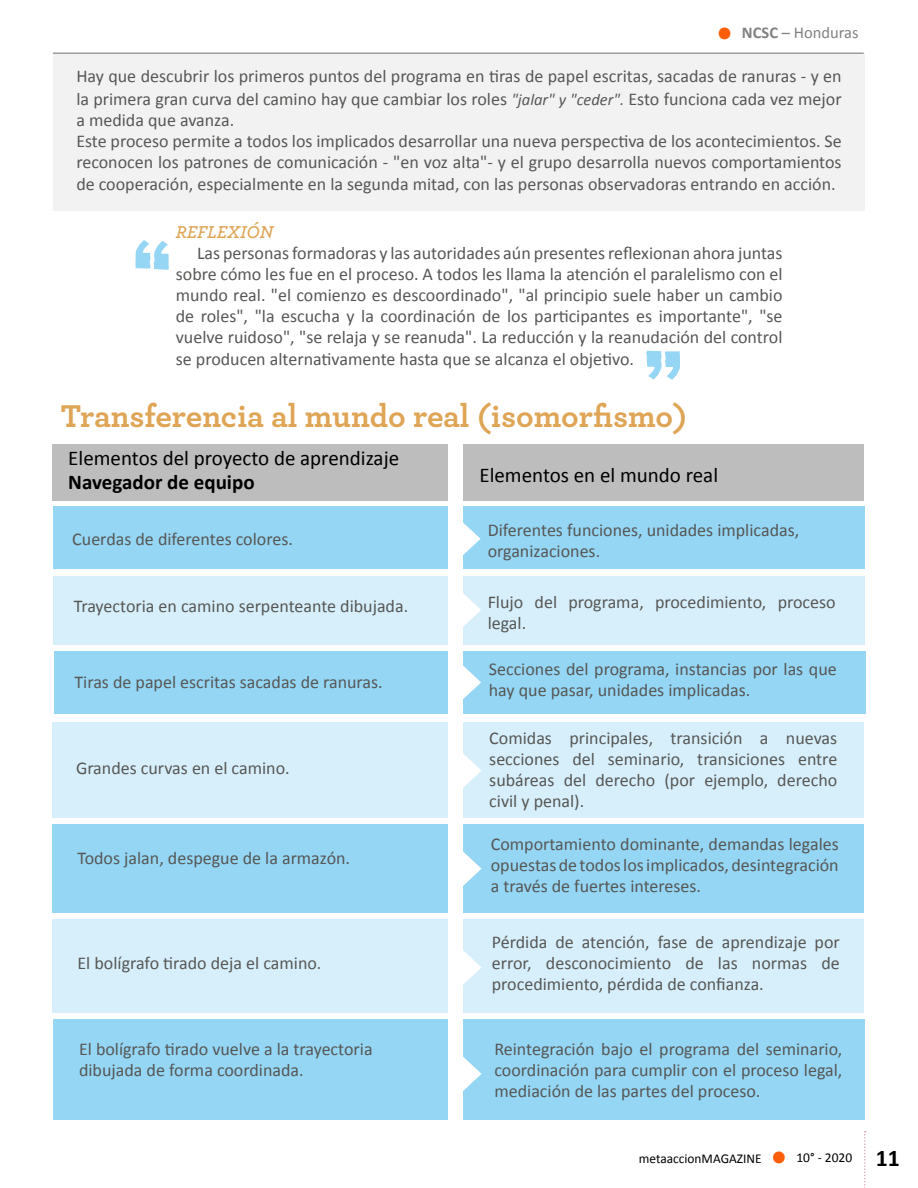
<style>
.page{position:relative;width:918px;height:1188px;background:#fff}
.page>*{position:absolute;margin:0;border:0;box-sizing:border-box;transform-origin:0 0}
.t1{font:700 33px "Archer";letter-spacing:-.005em;color:#dfa556}
.t2{font:21px "Calibri";color:#000}
.t3{font:700 21px "Calibri";color:#000}
.t4{font:18px/21px "Calibri";color:#575756}
.t5{font:italic 600 18px "Archer";color:#dfa556}
.t6{font:16.5px "Calibri";color:#828181}
.t7{font:13.5px "Calibri";color:#000}
.s1{font-weight:700;font-size:33px;color:#fb5e0b}
.s2{font-weight:700}
.s3{font-style:italic;font-size:16.5px}
.s4{font-weight:700;font-size:24px}
</style>
<div class="page">
<svg style="left:864px;top:1131px;width:2px;height:57px"></svg>
<div style="left:53px;top:53px;width:811px;height:158px;background:#f2f2f2"></div>
<div style="left:53px;top:577px;width:812px;height:68px;background:#d7effa"></div>
<div style="left:53px;top:1020px;width:811px;height:100px;background:#94d6f3"></div>
<div style="left:52px;top:919px;width:812px;height:94px;background:#d7effa"></div>
<div style="left:52px;top:824px;width:812px;height:89px;background:#94d6f3"></div>
<div style="left:52px;top:722px;width:812px;height:95px;background:#d7effa"></div>
<div style="left:54px;top:651px;width:812px;height:63px;background:#94d6f3"></div>
<div style="left:53px;top:507px;width:812px;height:62px;background:#94d6f3"></div>
<hr style="left:53px;top:52px;width:811px;height:2px;background:#9d9d9c">
<svg style="left:135px;top:240px;width:34px;height:30px"></svg>
<svg style="left:646px;top:350px;width:34px;height:30px"></svg>
<div style="left:52px;top:444px;width:812px;height:57px;background:#bebdbd"></div>
<div style="left:449px;top:443px;width:14px;height:690px;background:#fff"></div>
<svg style="left:448px;top:509px;width:33px;height:60px"></svg>
<svg style="left:463px;top:593px;width:18px;height:34px"></svg>
<svg style="left:463px;top:665px;width:18px;height:34px"></svg>
<svg style="left:463px;top:754px;width:19px;height:34px"></svg>
<svg style="left:463px;top:851px;width:19px;height:35px"></svg>
<svg style="left:463px;top:950px;width:19px;height:35px"></svg>
<svg style="left:463px;top:1057px;width:19px;height:34px"></svg>
<p class="t6" style="left:716px;top:23px;width:144px"><span class="s1">•</span> <span class="s2">NCSC</span> – Honduras</p>
<p class="t4" style="left:76px;top:65px;width:767px;line-height:21.5px">Hay que descubrir los primeros puntos del programa en tiras de papel escritas, sacadas de ranuras - y en la primera gran curva del camino hay que cambiar los roles <span class="s3">"jalar" y "ceder".</span> Esto funciona cada vez mejor a medida que avanza.<br>Este proceso permite a todos los implicados desarrollar una nueva perspectiva de los acontecimientos. Se reconocen los patrones de comunicación - "en voz alta"- y el grupo desarrolla nuevos comportamientos de cooperación, especialmente en la segunda mitad, con las personas observadoras entrando en acción.</p>
<p class="t5" style="left:176px;top:218px;width:99px">REFLEXIÓN</p>
<p class="t4" style="left:176px;top:242px;width:608px;text-align:justify;text-indent:21px">Las personas formadoras y las autoridades aún presentes reflexionan ahora juntas sobre cómo les fue en el proceso. A todos les llama la atención el paralelismo con el mundo real. "el comienzo es descoordinado", "al principio suele haber un cambio de roles", "la escucha y la coordinación de los participantes es importante", "se vuelve ruidoso", "se relaja y se reanuda". La reducción y la reanudación del control se producen alternativamente hasta que se alcanza el objetivo.</p>
<h1 class="t1" style="left:61px;top:390px;width:628px">Transferencia al mundo real (isomorfismo)</h1>
<p class="t2" style="left:68px;top:445px;width:332px">Elementos del proyecto de aprendizaje</p>
<p class="t3" style="left:68px;top:469px;width:188px">Navegador de equipo</p>
<p class="t2" style="left:479px;top:462px;width:240px">Elementos en el mundo real</p>
<p class="t4" style="left:72px;top:528px;width:222px">Cuerdas de diferentes colores.</p>
<p class="t4" style="left:488px;top:519px;width:313px">Diferentes funciones, unidades implicadas, organizaciones.</p>
<p class="t4" style="left:74px;top:595px;width:336px">Trayectoria en camino serpenteante dibujada.</p>
<p class="t4" style="left:488px;top:590px;width:349px">Flujo del programa, procedimiento, proceso legal.</p>
<p class="t4" style="left:75px;top:671px;width:310px">Tiras de papel escritas sacadas de ranuras.</p>
<p class="t4" style="left:76px;top:756px;width:215px">Grandes curvas en el camino.</p>
<p class="t4" style="left:78px;top:846px;width:274px">Todos jalan, despegue de la armazón.</p>
<p class="t4" style="left:78px;top:952px;width:245px">El bolígrafo tirado deja el camino.</p>
<p class="t4" style="left:489px;top:658px;width:349px">Secciones del programa, instancias por las que hay que pasar, unidades implicadas.</p>
<p class="t4" style="left:489px;top:726px;width:350px;text-align:justify">Comidas principales, transición a nuevas secciones del seminario, transiciones entre subáreas del derecho (por ejemplo, derecho civil y penal).</p>
<p class="t4" style="left:491px;top:832px;width:349px;text-align:justify">Comportamiento dominante, demandas legales opuestas de todos los implicados, desintegración a través de fuertes intereses.</p>
<p class="t4" style="left:492px;top:930px;width:349px;text-align:justify">Pérdida de atención, fase de aprendizaje por error, desconocimiento de las normas de procedimiento, pérdida de confianza.</p>
<p class="t4" style="left:79px;top:1037px;width:295px;line-height:21.6px">El bolígrafo tirado vuelve a la trayectoria dibujada de forma coordinada.</p>
<p class="t4" style="left:494px;top:1037px;width:350px;text-align:justify">Reintegración bajo el programa del seminario, coordinación para cumplir con el proceso legal, mediación de las partes del proceso.</p>
<p class="t7" style="left:639px;top:1150px;width:124px">metaaccionMAGAZINE</p>
<p class="t7" style="left:771px;top:1150px;width:130px"><span class="s1">•</span> 10° - 2020 <span class="s4">11</span></p>
</div>
